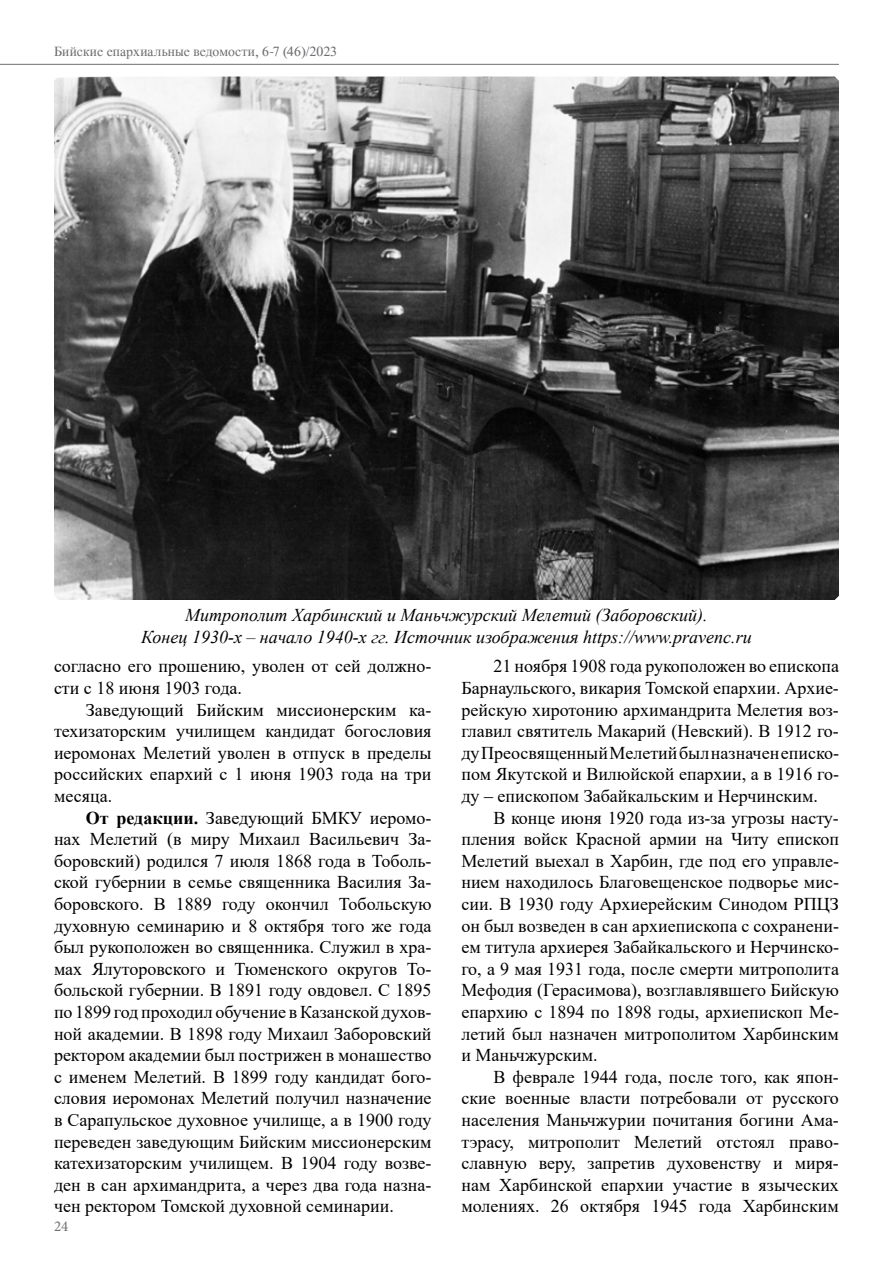
<style>
.page{position:relative;width:893px;height:1263px;background:#fff}
.page>*{position:absolute;margin:0;border:0;box-sizing:border-box;transform-origin:0 0}
.t1{font:18px/21.6px "Times New Roman";color:#000;text-align:justify}
.t2{font:italic 18px/21.6px "Times New Roman";color:#000;text-align:center}
.t3{font:15px "Minion Pro";color:#6d6e71}
.t4{font:13.5px "Time";letter-spacing:.005em;color:#6d6e71}
.s1{font-weight:700}
</style>
<div class="page">
<hr style="left:0;top:64px;width:839px;height:1px;background:#6d6e71">
<img style="left:54px;top:77px;width:785px;height:523px">
<p class="t4" style="left:54px;top:44px;width:285px">Бийские епархиальные ведомости, 6-7 (46)/2023</p>
<p class="t2" style="left:141px;top:604px;width:612px">Митрополит Харбинский и Маньчжурский Мелетий (Заборовский).<br>Конец 1930-х ‒ начало 1940-х гг. Источник изображения https://www.pravenc.ru</p>
<p class="t1" style="left:54px;top:655px;width:379px">согласно его прошению, уволен от сей должно&shy;сти с 18 июня 1903 года.</p>
<p class="t1" style="left:54px;top:698px;width:379px;text-indent:32px">Заведующий Бийским миссионерским ка&shy;техизаторским училищем кандидат богословия иеромонах Мелетий уволен в отпуск в пределы российских епархий с 1 июня 1903 года на три месяца.</p>
<p class="t1" style="left:54px;top:806px;width:379px;text-indent:32px"><span class="s1">От редакции.</span> Заведующий БМКУ иеромо&shy;нах Мелетий (в миру Михаил Васильевич За&shy;боровский) родился 7 июля 1868 года в Тоболь&shy;ской губернии в семье священника Василия За&shy;боровского. В 1889 году окончил Тобольскую духовную семинарию и 8 октября того же года был рукоположен во священника. Служил в хра&shy;мах Ялуторовского и Тюменского округов То&shy;больской губернии. В 1891 году овдовел. С 1895 по 1899 год проходил обучение в Казанской духов&shy;ной академии. В 1898 году Михаил Заборовский ректором академии был пострижен в монашество с именем Мелетий. В 1899 году кандидат бого&shy;словия иеромонах Мелетий получил назначение в Сарапульское духовное училище, а в 1900 году переведен заведующим Бийским миссионерским катехизаторским училищем. В 1904 году возве&shy;ден в сан архимандрита, а через два года назна&shy;чен ректором Томской духовной семинарии.</p>
<p class="t1" style="left:461px;top:655px;width:379px;text-indent:32px">21 ноября 1908 года рукоположен во епископа Барнаульского, викария Томской епархии. Архие&shy;рейскую хиротонию архимандрита Мелетия воз&shy;главил святитель Макарий (Невский). В 1912 го&shy;ду Преосвященный Мелетий был назначен еписко&shy;пом Якутской и Вилюйской епархии, а в 1916 го&shy;ду ‒ епископом Забайкальским и Нерчинским.</p>
<p class="t1" style="left:461px;top:806px;width:379px;text-indent:32px">В конце июня 1920 года из-за угрозы насту&shy;пления войск Красной армии на Читу епископ Мелетий выехал в Харбин, где под его управле&shy;нием находилось Благовещенское подворье мис&shy;сии. В 1930 году Архиерейским Синодом РПЦЗ он был возведен в сан архиепископа с сохранени&shy;ем титула архиерея Забайкальского и Нерчинско&shy;го, а 9 мая 1931 года, после смерти митрополита Мефодия (Герасимова), возглавлявшего Бийскую епархию с 1894 по 1898 годы, архиепископ Ме&shy;летий был назначен митрополитом Харбинским и Маньчжурским.</p>
<p class="t1" style="left:461px;top:1065px;width:379px;text-indent:32px">В феврале 1944 года, после того, как япон&shy;ские военные власти потребовали от русского населения Маньчжурии почитания богини Ама&shy;тэрасу, митрополит Мелетий отстоял право&shy;славную веру, запретив духовенству и миря&shy;нам Харбинской епархии участие в языческих молениях. 26 октября 1945 года Харбинским</p>
<p class="t3" style="left:54px;top:1216px;width:16px">24</p>
</div>
